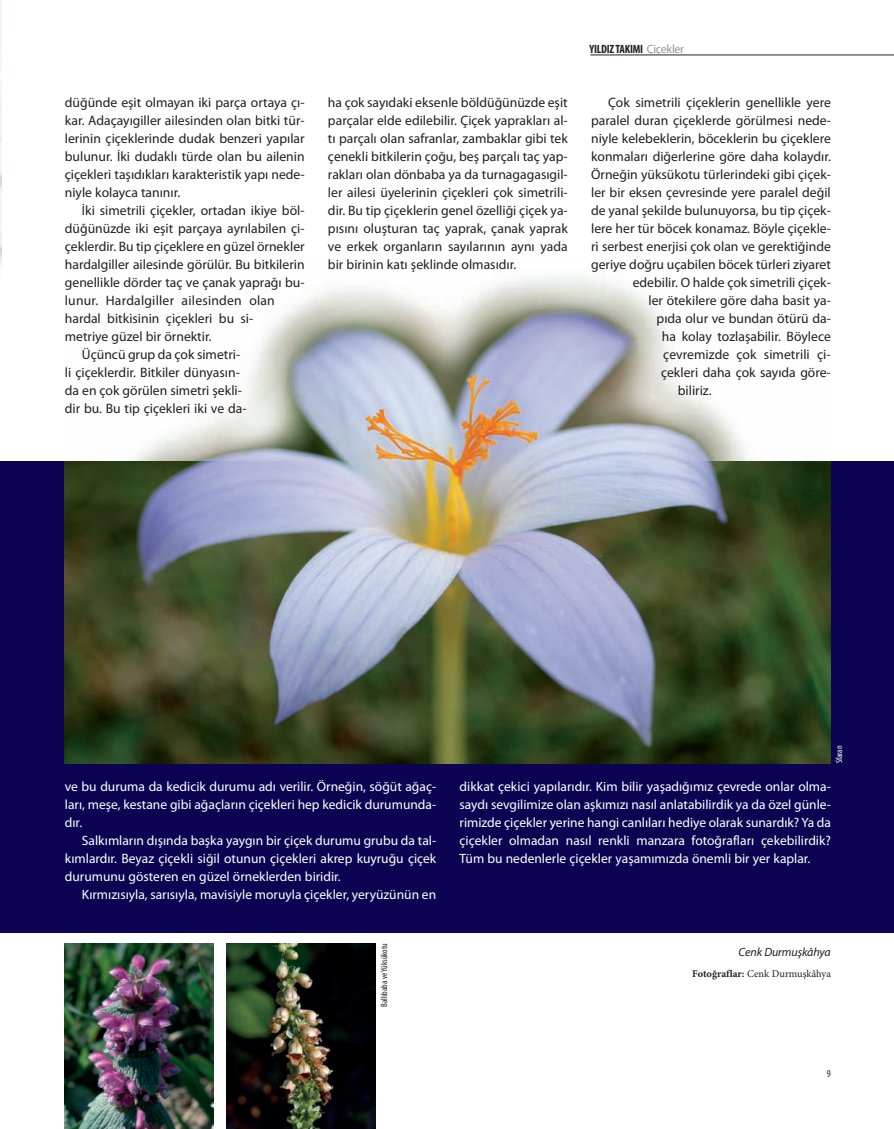
<style>
.page{position:relative;width:894px;height:1129px;background:#fff}
.page>*{position:absolute;margin:0;border:0;box-sizing:border-box;transform-origin:0 0}
.t1{font:13.65px/18px "Myriad Pro";color:#231f20;text-align:justify}
.t2{font:13.5px/18px "Myriad Pro";color:#fff;text-align:justify}
.t3{font:700 condensed 12px "Myriad Pro";letter-spacing:-.02em;color:#231f20}
.t4{font:italic 12px "Myriad Pro";letter-spacing:-.01em;color:#231f20}
.t5{font:10.35px "Minion Pro";color:#231f20}
.t6{font:condensed 10.35px "Myriad Pro";color:#231f20}
.t7{font:condensed 9px "Myriad Pro";color:#231f20}
.t8{font:condensed 9px "Myriad Pro";color:#fff}
.s1{font-weight:400;font-stretch:normal;color:#939598}
.s2{font-weight:700}
</style>
<div class="page">
<img style="left:133px;top:277px;width:614px;height:184px">
<img style="left:0;top:3px;width:1px;height:261px">
<div style="left:0;top:461px;width:893px;height:472px;background:#0c0452"></div>
<hr style="left:590px;top:55px;width:303px;height:1px;background:#231f20">
<img style="left:65px;top:461px;width:765px;height:302px">
<img style="left:65px;top:943px;width:149px;height:186px">
<img style="left:226px;top:943px;width:149px;height:186px">
<p class="t1" style="left:65px;top:95px;width:241px">düğünde eşit olmayan iki parça ortaya çı&shy;kar. Adaçayıgiller ailesinden olan bitki tür&shy;lerinin çiçeklerinde dudak benzeri yapılar bulunur. İki dudaklı türde olan bu ailenin çiçekleri taşıdıkları karakteristik yapı nede&shy;niyle kolayca tanınır.</p>
<p class="t1" style="left:82px;top:203px;width:224px">İki simetrili çiçekler, ortadan ikiye böl-</p>
<p class="t1" style="left:65px;top:221px;width:241px">düğünüzde iki eşit parçaya ayrılabilen çi-</p>
<p class="t1" style="left:65px;top:239px;width:241px">çeklerdir. Bu tip çiçeklere en güzel örnekler</p>
<p class="t1" style="left:65px;top:257px;width:241px">hardalgiller ailesinde görülür. Bu bitkilerin</p>
<p class="t1" style="left:65px;top:275px;width:241px">genellikle dörder taç ve çanak yaprağı bu-</p>
<p class="t1" style="left:65px;top:293px;width:211px">lunur. Hardalgiller ailesinden olan</p>
<p class="t1" style="left:65px;top:311px;width:190px">hardal bitkisinin çiçekleri bu si-</p>
<p class="t1" style="left:65px;top:329px;width:148px">metriye güzel bir örnektir.</p>
<p class="t1" style="left:82px;top:347px;width:160px">Üçüncü grup da çok simetri-</p>
<p class="t1" style="left:65px;top:365px;width:176px">li çiçeklerdir. Bitkiler dünyasın-</p>
<p class="t1" style="left:65px;top:383px;width:178px">da en çok görülen simetri şekli-</p>
<p class="t1" style="left:65px;top:401px;width:183px">dir bu. Bu tip çiçekleri iki ve da-</p>
<p class="t3" style="left:589px;top:45px;width:96px">YILDIZ TAKIMI <span class="s1">Çiçekler</span></p>
<p class="t1" style="left:328px;top:95px;width:241px">ha çok sayıdaki eksenle böldüğünüzde eşit parçalar elde edilebilir. Çiçek yaprakları al&shy;tı parçalı olan safranlar, zambaklar gibi tek çenekli bitkilerin çoğu, beş parçalı taç yap&shy;rakları olan dönbaba ya da turnagagasıgil&shy;ler ailesi üyelerinin çiçekleri çok simetrili&shy;dir. Bu tip çiçeklerin genel özelliği çiçek ya&shy;pısını oluşturan taç yaprak, çanak yaprak ve erkek organların sayılarının aynı yada bir birinin katı şeklinde olmasıdır.</p>
<p class="t1" style="left:608px;top:95px;width:224px">Çok simetrili çiçeklerin genellikle yere</p>
<p class="t1" style="left:591px;top:113px;width:241px">paralel duran çiçeklerde görülmesi nede-</p>
<p class="t1" style="left:591px;top:131px;width:241px">niyle kelebeklerin, böceklerin bu çiçeklere</p>
<p class="t1" style="left:591px;top:149px;width:241px">konmaları diğerlerine göre daha kolaydır.</p>
<p class="t1" style="left:591px;top:167px;width:241px">Örneğin yüksükotu türlerindeki gibi çiçek-</p>
<p class="t1" style="left:591px;top:185px;width:241px">ler bir eksen çevresinde yere paralel değil</p>
<p class="t1" style="left:591px;top:203px;width:241px">de yanal şekilde bulunuyorsa, bu tip çiçek-</p>
<p class="t1" style="left:591px;top:221px;width:241px">lere her tür böcek konamaz. Böyle çiçekle-</p>
<p class="t1" style="left:591px;top:239px;width:241px">ri serbest enerjisi çok olan ve gerektiğinde</p>
<p class="t1" style="left:591px;top:257px;width:241px">geriye doğru uçabilen böcek türleri ziyaret</p>
<p class="t1" style="left:632px;top:275px;width:200px">edebilir. O halde çok simetrili çiçek-</p>
<p class="t1" style="left:648px;top:293px;width:184px">ler ötekilere göre daha basit ya-</p>
<p class="t1" style="left:656px;top:311px;width:176px">pıda olur ve bundan ötürü da-</p>
<p class="t1" style="left:661px;top:329px;width:170px">ha kolay tozlaşabilir. Böylece</p>
<p class="t1" style="left:663px;top:347px;width:169px">çevremizde çok simetrili çi-</p>
<p class="t1" style="left:660px;top:365px;width:171px">çekleri daha çok sayıda göre-</p>
<p class="t1" style="left:677px;top:383px;width:35px">biliriz.</p>
<p class="t8" style="left:835px;top:763px;width:19px;rotate:-90deg">Sfaran</p>
<p class="t2" style="left:65px;top:779px;width:373px">ve bu duruma da kedicik durumu adı verilir. Örneğin, söğüt ağaç&shy;ları, meşe, kestane gibi ağaçların çiçekleri hep kedicik durumunda&shy;dır.</p>
<p class="t2" style="left:65px;top:833px;width:373px;text-indent:17px">Salkımların dışında başka yaygın bir çiçek durumu grubu da tal&shy;kımlardır. Beyaz çiçekli siğil otunun çiçekleri akrep kuyruğu çiçek durumunu gösteren en güzel örneklerden biridir.</p>
<p class="t2" style="left:82px;top:887px;width:356px">Kırmızısıyla, sarısıyla, mavisiyle moruyla çiçekler, yeryüzünün en</p>
<p class="t7" style="left:381px;top:1007px;width:65px;rotate:-90deg">Ballıbaba ve Yüksükotu</p>
<p class="t2" style="left:459px;top:779px;width:373px">dikkat çekici yapılarıdır. Kim bilir yaşadığımız çevrede onlar olma&shy;saydı sevgilimize olan aşkımızı nasıl anlatabilirdik ya da özel günle&shy;rimizde çiçekler yerine hangi canlıları hediye olarak sunardık? Ya da çiçekler olmadan nasıl renkli manzara fotoğrafları çekebilirdik?<br>Tüm bu nedenlerle çiçekler yaşamımızda önemli bir yer kaplar.</p>
<p class="t4" style="left:738px;top:948px;width:94px">Cenk Durmuşkâhya</p>
<p class="t5" style="left:692px;top:969px;width:140px"><span class="s2">Fotoğraflar:</span> Cenk Durmuşkâhya</p>
<p class="t6" style="left:826px;top:1069px;width:5px">9</p>
</div>
